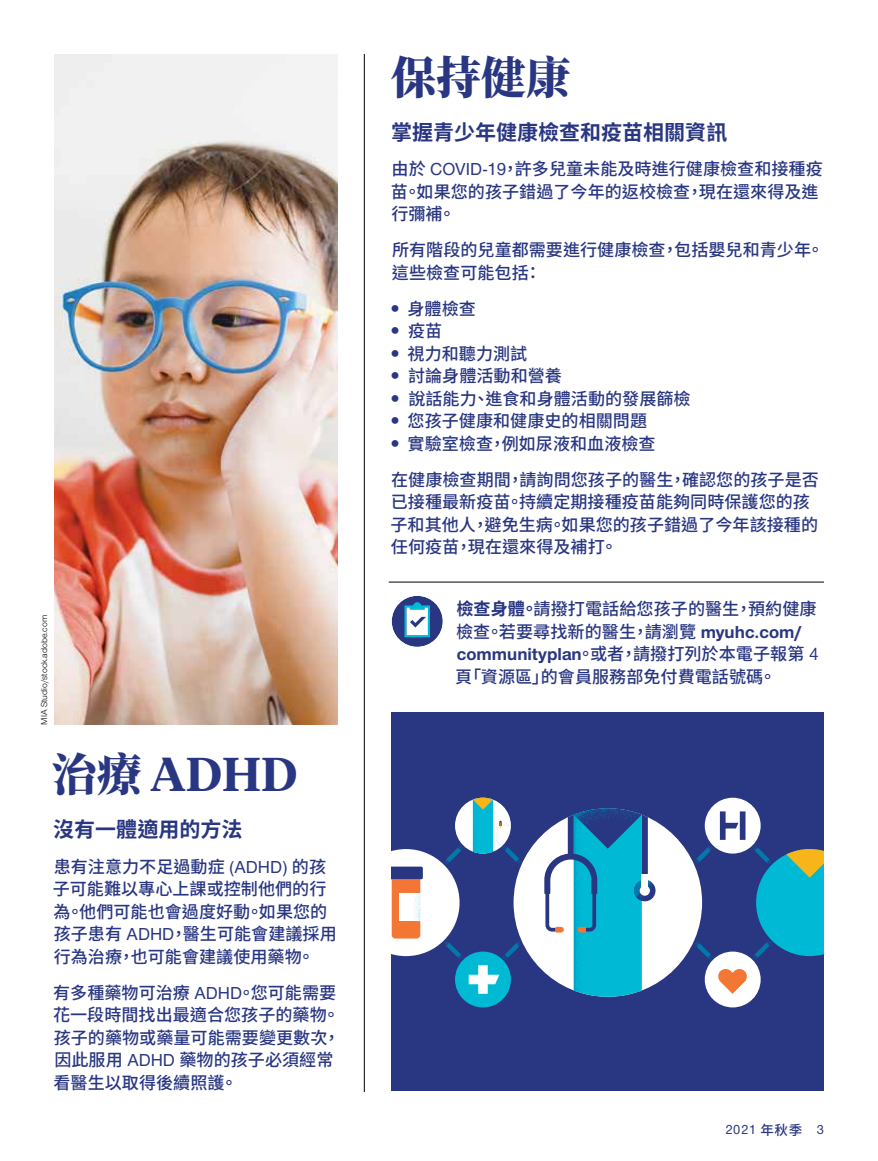
<style>
.page{position:relative;width:878px;height:1161px;background:#fff}
.page>*{position:absolute;margin:0;border:0;box-sizing:border-box;transform-origin:0 0}
.t1{font:600 47.25px "UHC Serif Headline";color:#293682}
.t2{font:800 45px "Source Han Serif TC";color:#293682}
.t3{font:700 21px "Source Han Sans TW";color:#293682}
.t4{font:500 17.1px/22.5px "Source Han Sans TW";color:#293682}
.t5{font:500 13.5px "UHC Sans";color:#293682}
.t6{font:9px "UHC Sans";color:#000}
.s1{font-family:"Source Han Serif TC";font-weight:800;font-size:45px}
.s2{font-family:"UHC Sans";font-size:18px}
.s3{font-weight:700}
.s4{font-family:"UHC Sans";font-weight:700;font-size:18px}
.s5{font-family:"Source Han Sans TW"}
</style>
<div class="page">
<hr style="left:364px;top:54px;width:1px;height:1038px;background:#000">
<img style="left:54px;top:54px;width:284px;height:670px">
<div style="left:392px;top:712px;width:432px;height:379px;background:#293682"></div>
<div style="left:704px;top:952px;width:56px;height:55px;background:#fff;border-radius:50%"></div>
<div style="left:455px;top:952px;width:56px;height:55px;background:#00bad5;border-radius:50%"></div>
<svg style="left:392px;top:798px;width:432px;height:199px"></svg>
<div style="left:639px;top:886px;width:11px;height:10px;background:#fff;border-radius:50%"></div>
<div style="left:641px;top:875px;width:6px;height:13px;background:#fff"></div>
<hr style="left:389px;top:582px;width:434px;height:1px;background:#000">
<div style="left:392px;top:596px;width:51px;height:51px;background:#293682;border-radius:50%"></div>
<svg style="left:404px;top:602px;width:26px;height:35px"></svg>
<p class="t6" style="left:38px;top:724px;width:111px;rotate:-90deg">MIA Studio/stock.adobe.com</p>
<h1 class="t1" style="left:52px;top:742px;width:247px"><span class="s1">治療</span> ADHD</h1>
<p class="t3" style="left:53px;top:818px;width:190px">沒有一體適用的方法</p>
<p class="t4" style="left:53px;top:856px;width:285px">患有注意力不足過動症 <span class="s2">(ADHD)</span> 的孩子可能難以專心上課或控制他們的行為。他們可能也會過度好動。如果您的孩子患有 <span class="s2">ADHD</span>，醫生可能會建議採用行為治療，也可能會建議使用藥物。</p>
<p class="t4" style="left:53px;top:982px;width:289px">有多種藥物可治療 <span class="s2">ADHD</span>。您可能需要花一段時間找出最適合您孩子的藥物。孩子的藥物或藥量可能需要變更數次，因此服用 <span class="s2">ADHD</span> 藥物的孩子必須經常看醫生以取得後續照護。</p>
<h2 class="t2" style="left:391px;top:52px;width:181px">保持健康</h2>
<p class="t3" style="left:391px;top:120px;width:337px">掌握青少年健康檢查和疫苗相關資訊</p>
<p class="t4" style="left:391px;top:158px;width:433px">由於 <span class="s2">COVID-19</span>，許多兒童未能及時進行健康檢查和接種疫苗。如果您的孩子錯過了今年的返校檢查，現在還來得及進行彌補。</p>
<p class="t4" style="left:392px;top:239px;width:433px">所有階段的兒童都需要進行健康檢查，包括嬰兒和青少年。這些檢查可能包括：</p>
<p class="t4" style="left:407px;top:298px;width:285px">身體檢查<br>疫苗<br>視力和聽力測試<br>討論身體活動和營養<br>說話能力、進食和身體活動的發展篩檢您孩子健康和健康史的相關問題<br>實驗室檢查，例如尿液和血液檢查</p>
<p class="t4" style="left:390px;top:469px;width:430px">在健康檢查期間，請詢問您孩子的醫生，確認您的孩子是否已接種最新疫苗。持續定期接種疫苗能夠同時保護您的孩子和其他人，避免生病。如果您的孩子錯過了今年該接種的任何疫苗，現在還來得及補打。</p>
<p class="t4" style="left:455px;top:598px;width:365px"><span class="s3">檢查身體。</span>請撥打電話給您孩子的醫生，預約健康檢查。若要尋找新的醫生，請瀏覽 <span class="s4">myuhc.com/ communityplan</span>。或者，請撥打列於本電子報第 <span class="s2">4</span>頁「資源區」的會員服務部免付費電話號碼。</p>
<p class="t5" style="left:725px;top:1120px;width:100px">2021 <span class="s5">年秋季　</span>3</p>
</div>
